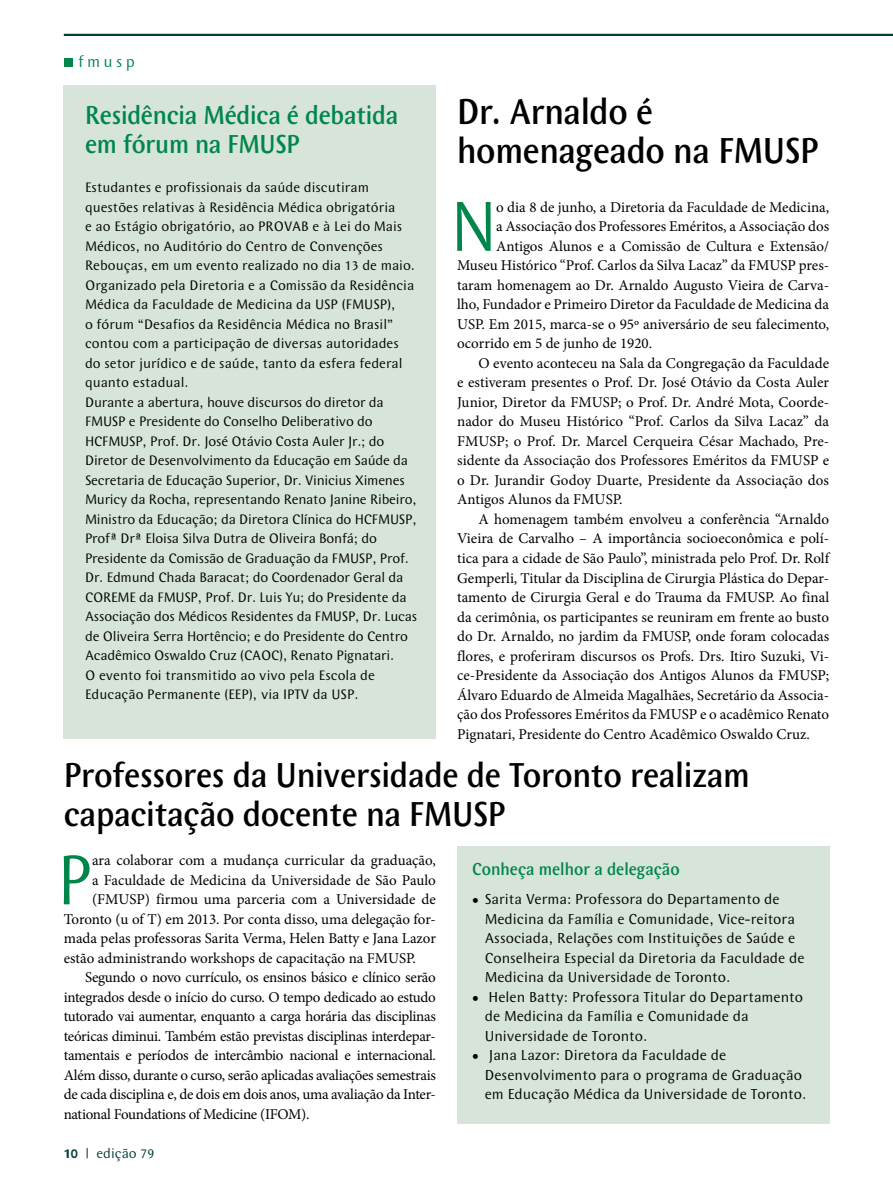
<style>
.page{position:relative;width:893px;height:1191px;background:#fff}
.page>*{position:absolute;margin:0;border:0;box-sizing:border-box;transform-origin:0 0}
.t1{font:73.5px "Wunderlich Normal";color:#00854b;scale:.9 1}
.t2{font:500 37.5px/39px "Wunderlich";letter-spacing:-.01em;color:#000;scale:.9 1}
.t3{font:500 36px/39px "Wunderlich";letter-spacing:-.01em;color:#000;scale:.9 1}
.t4{font:500 27px/29.2px "Wunderlich";letter-spacing:-.01em;color:#00854b;scale:.9 1}
.t5{font:500 18px "Wunderlich";color:#00854b;scale:.9 1}
.t6{font:16.5px "Wunderlich Normal";letter-spacing:.2em;color:#00854b}
.t7{font:15px "Minion Pro";color:#000}
.t8{font:15px/19.5px "Wunderlich Normal";color:#000}
.t9{font:15px "Minion Pro";letter-spacing:-.02em;color:#000}
.t10{font:15px "Minion Pro";letter-spacing:-.025em;color:#000}
.t11{font:14.25px/19.5px "Wunderlich Normal";letter-spacing:-.015em;color:#000}
.t12{font:14.25px "Wunderlich";color:#004136}
.s1{font-weight:700}
</style>
<div class="page">
<div style="left:64px;top:58px;width:9px;height:9px;background:#00854b"></div>
<hr style="left:64px;top:34px;width:829px;height:2px;background:#004136">
<div style="left:64px;top:85px;width:372px;height:653px;background:#d6e4d9"></div>
<div style="left:457px;top:846px;width:372px;height:277px;background:#d6e4d9"></div>
<p class="t6" style="left:78px;top:53px;width:58px">fmusp</p>
<h3 class="t4" style="left:85px;top:101px;width:349px">Residência Médica é debatida em fórum na FMUSP</h3>
<p class="t11" style="left:85px;top:178px;width:334px">Estudantes e profissionais da saúde discutiram questões relativas à Residência Médica obrigatória<br>e ao Estágio obrigatório, ao PROVAB e à Lei do Mais Médicos, no Auditório do Centro de Convenções Rebouças, em um evento realizado no dia 13 de maio.<br>Organizado pela Diretoria e a Comissão da Residência Médica da Faculdade de Medicina da USP (FMUSP),<br>o fórum “Desafios da Residência Médica no Brasil” contou com a participação de diversas autoridades do setor jurídico e de saúde, tanto da esfera federal quanto estadual.<br>Durante a abertura, houve discursos do diretor da FMUSP e Presidente do Conselho Deliberativo do HCFMUSP, Prof. Dr. José Otávio Costa Auler Jr.; do Diretor de Desenvolvimento da Educação em Saúde da Secretaria de Educação Superior, Dr. Vinicius Ximenes Muricy da Rocha, representando Renato Janine Ribeiro, Ministro da Educação; da Diretora Clínica do HCFMUSP, Profª Drª Eloisa Silva Dutra de Oliveira Bonfá; do Presidente da Comissão de Graduação da FMUSP, Prof.<br>Dr. Edmund Chada Baracat; do Coordenador Geral da COREME da FMUSP, Prof. Dr. Luis Yu; do Presidente da Associação dos Médicos Residentes da FMUSP, Dr. Lucas de Oliveira Serra Hortêncio; e do Presidente do Centro Acadêmico Oswaldo Cruz (CAOC), Renato Pignatari.<br>O evento foi transmitido ao vivo pela Escola de Educação Permanente (EEP), via IPTV da USP.</p>
<h2 class="t2" style="left:457px;top:92px;width:403px">Dr. Arnaldo é homenageado na FMUSP</h2>
<h1 class="t1" style="left:451px;top:185px;width:53px">N</h1>
<p class="t7" style="left:496px;top:197px;width:335px">o dia 8 de junho, a Diretoria da Faculdade de Medicina,</p>
<p class="t7" style="left:496px;top:216px;width:335px">a Associação dos Professores Eméritos, a Associação dos</p>
<p class="t7" style="left:496px;top:236px;width:334px">Antigos Alunos e a Comissão de Cultura e Extensão/</p>
<p class="t7" style="left:457px;top:255px;width:374px">Museu Histórico “Prof. Carlos da Silva Lacaz” da FMUSP pres-</p>
<p class="t7" style="left:457px;top:275px;width:373px">taram homenagem ao Dr. Arnaldo Augusto Vieira de Carva-</p>
<p class="t7" style="left:457px;top:294px;width:373px">lho, Fundador e Primeiro Diretor da Faculdade de Medicina da</p>
<p class="t7" style="left:457px;top:314px;width:374px">USP. Em 2015, marca-se o 95º aniversário de seu falecimento,</p>
<p class="t7" style="left:457px;top:333px;width:197px">ocorrido em 5 de junho de 1920.</p>
<p class="t7" style="left:478px;top:353px;width:352px">O evento aconteceu na Sala da Congregação da Faculdade</p>
<p class="t7" style="left:457px;top:372px;width:373px">e estiveram presentes o Prof. Dr. José Otávio da Costa Auler</p>
<p class="t7" style="left:457px;top:392px;width:374px">Junior, Diretor da FMUSP; o Prof. Dr. André Mota, Coorde-</p>
<p class="t7" style="left:457px;top:411px;width:374px">nador do Museu Histórico “Prof. Carlos da Silva Lacaz” da</p>
<p class="t7" style="left:457px;top:431px;width:374px">FMUSP; o Prof. Dr. Marcel Cerqueira César Machado, Pre-</p>
<p class="t7" style="left:457px;top:450px;width:373px">sidente da Associação dos Professores Eméritos da FMUSP e</p>
<p class="t7" style="left:457px;top:470px;width:373px">o Dr. Jurandir Godoy Duarte, Presidente da Associação dos</p>
<p class="t7" style="left:457px;top:489px;width:167px">Antigos Alunos da FMUSP.</p>
<p class="t7" style="left:478px;top:509px;width:352px">A homenagem também envolveu a conferência “Arnaldo</p>
<p class="t7" style="left:457px;top:528px;width:373px">Vieira de Carvalho – A importância socioeconômica e polí-</p>
<p class="t7" style="left:457px;top:548px;width:374px">tica para a cidade de São Paulo”, ministrada pelo Prof. Dr. Rolf</p>
<p class="t7" style="left:457px;top:567px;width:373px">Gemperli, Titular da Disciplina de Cirurgia Plástica do Depar-</p>
<p class="t7" style="left:457px;top:587px;width:374px">tamento de Cirurgia Geral e do Trauma da FMUSP. Ao final</p>
<p class="t7" style="left:457px;top:606px;width:373px">da cerimônia, os participantes se reuniram em frente ao busto</p>
<p class="t7" style="left:457px;top:626px;width:374px">do Dr. Arnaldo, no jardim da FMUSP, onde foram colocadas</p>
<p class="t7" style="left:457px;top:645px;width:374px">flores, e proferiram discursos os Profs. Drs. Itiro Suzuki, Vi-</p>
<p class="t7" style="left:457px;top:665px;width:374px">ce-Presidente da Associação dos Antigos Alunos da FMUSP;</p>
<p class="t7" style="left:457px;top:684px;width:373px">Álvaro Eduardo de Almeida Magalhães, Secretário da Associa-</p>
<p class="t7" style="left:457px;top:704px;width:373px">ção dos Professores Eméritos da FMUSP e o acadêmico Renato</p>
<p class="t7" style="left:457px;top:723px;width:354px">Pignatari, Presidente do Centro Acadêmico Oswaldo Cruz.</p>
<h3 class="t3" style="left:64px;top:756px;width:764px">Professores da Universidade de Toronto realizam capacitação docente na FMUSP</h3>
<h1 class="t1" style="left:57px;top:839px;width:40px">P</h1>
<p class="t7" style="left:92px;top:850px;width:345px">ara colaborar com a mudança curricular da graduação,</p>
<p class="t7" style="left:92px;top:870px;width:345px">a Faculdade de Medicina da Universidade de São Paulo</p>
<p class="t7" style="left:92px;top:889px;width:345px">(FMUSP) firmou uma parceria com a Universidade de</p>
<p class="t7" style="left:64px;top:909px;width:374px">Toronto (u of T) em 2013. Por conta disso, uma delegação for-</p>
<p class="t7" style="left:64px;top:928px;width:374px">mada pelas professoras Sarita Verma, Helen Batty e Jana Lazor</p>
<p class="t7" style="left:64px;top:948px;width:354px">estão administrando workshops de capacitação na FMUSP.</p>
<p class="t9" style="left:85px;top:967px;width:352px">Segundo o novo currículo, os ensinos básico e clínico serão</p>
<p class="t9" style="left:64px;top:987px;width:374px">integrados desde o início do curso. O tempo dedicado ao estudo</p>
<p class="t10" style="left:64px;top:1006px;width:374px">tutorado vai aumentar, enquanto a carga horária das disciplinas</p>
<p class="t9" style="left:64px;top:1026px;width:374px">teóricas diminui. Também estão previstas disciplinas interdepar-</p>
<p class="t9" style="left:64px;top:1045px;width:374px">tamentais e períodos de intercâmbio nacional e internacional.</p>
<p class="t9" style="left:64px;top:1065px;width:374px">Além disso, durante o curso, serão aplicadas avaliações semestrais</p>
<p class="t9" style="left:64px;top:1084px;width:374px">de cada disciplina e, de dois em dois anos, uma avaliação da Inter-</p>
<p class="t9" style="left:64px;top:1104px;width:247px">national Foundations of Medicine (IFOM).</p>
<p class="t12" style="left:64px;top:1145px;width:92px"><span class="s1">10</span> | edição 79</p>
<p class="t5" style="left:472px;top:859px;width:232px">Conheça melhor a delegação</p>
<p class="t8" style="left:485px;top:889px;width:321px;text-indent:-13px">• Sarita Verma: Professora do Departamento de Medicina da Família e Comunidade, Vice-reitora Associada, Relações com Instituições de Saúde e Conselheira Especial da Diretoria da Faculdade de Medicina da Universidade de Toronto.</p>
<p class="t8" style="left:485px;top:987px;width:320px;text-indent:-13px">• Helen Batty: Professora Titular do Departamento de Medicina da Família e Comunidade da<br>Universidade de Toronto.</p>
<p class="t8" style="left:485px;top:1045px;width:323px;text-indent:-13px">• Jana Lazor: Diretora da Faculdade de<br>Desenvolvimento para o programa de Graduação em Educação Médica da Universidade de Toronto.</p>
</div>
